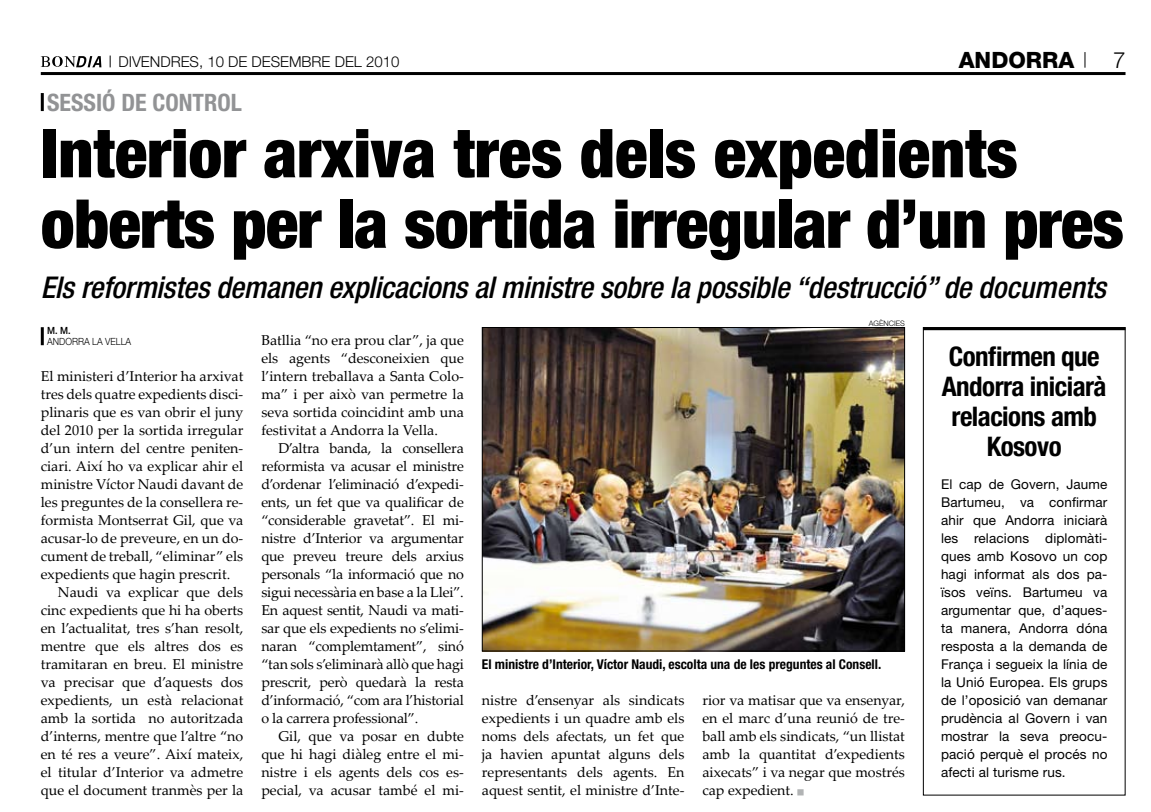
<style>
.page{position:relative;width:1151px;height:812px;background:#fff}
.page>*{position:absolute;margin:0;border:0;box-sizing:border-box;transform-origin:0 0}
.t1{font:900 condensed 67.5px/70.5px "Helvetica Neue LT Std";letter-spacing:-.01em;color:#000}
.t2{font:italic 500 condensed 30px "Helvetica Neue LT Std";letter-spacing:-.01em;color:#000}
.t3{font:700 condensed 27px/30px "Helvetica Neue LT Std";letter-spacing:-.02em;color:#000;text-align:center}
.t4{font:700 condensed 24px "Helvetica Neue LT Std";color:#929395}
.t5{font:800 22.5px "Helvetica Neue LT Std";color:#000}
.t6{font:300 22.5px "Helvetica Neue LT Std";color:#000}
.t7{font:300 15px "Helvetica Neue LT Std";color:#000}
.t8{font:14.25px/18px "Palatino Linotype";color:#000;text-align:justify}
.t9{font:13.5px/18px "Helvetica Neue LT Std";letter-spacing:.01em;color:#000;text-align:justify}
.t10{font:700 condensed 13.5px "Helvetica Neue LT Std";color:#000}
.t11{font:300 9.9px/10.5px "Helvetica Neue LT Std";color:#000;scale:.91 1}
.t12{font:300 7.5px "Helvetica Neue LT Std";color:#000}
.s1{font-weight:500}
</style>
<div class="page">
<hr style="left:41px;top:72px;width:1084px;height:3px;background:#000">
<svg style="left:41px;top:56px;width:60px;height:11px"></svg>
<svg style="left:1084px;top:52px;width:1px;height:16px"></svg>
<hr style="left:41px;top:811px;width:1084px;height:1px;background:#b1b3b4">
<svg style="left:797px;top:789px;width:6px;height:6px"></svg>
<hr style="left:41px;top:327px;width:3px;height:18px;background:#000">
<hr style="left:41px;top:93px;width:3px;height:18px;background:#000">
<img style="left:484px;top:329px;width:419px;height:320px">
<div style="left:482px;top:327px;width:423px;height:324px;border:1px solid #000"></div>
<div style="left:923px;top:327px;width:202px;height:468px;border:1px solid #000"></div>
<hr style="left:923px;top:327px;width:202px;height:3px;background:#000">
<p class="t7" style="left:118px;top:52px;width:282px">DIVENDRES, 10 DE DESEMBRE DEL 2010</p>
<p class="t5" style="left:958px;top:47px;width:117px">ANDORRA</p>
<p class="t6" style="left:1113px;top:46px;width:14px">7</p>
<p class="t4" style="left:47px;top:88px;width:196px">sessió de control</p>
<p class="t1" style="left:41px;top:117px;width:1084px">Interior arxiva tres dels expedients oberts per la sortida irregular d’un pres</p>
<p class="t2" style="left:41px;top:269px;width:1066px">Els reformistes demanen explicacions al ministre sobre la possible “destrucció” de documents</p>
<p class="t12" style="left:868px;top:318px;width:38px">AGÈNCIES</p>
<p class="t11" style="left:47px;top:325px;width:94px"><span class="s1">m. m.<br></span>ANDORRA LA VELLA</p>
<p class="t8" style="left:261px;top:331px;width:204px">Batllia “no era prou clar”, ja que</p>
<p class="t8" style="left:261px;top:349px;width:204px">els agents “desconeixien que</p>
<p class="t8" style="left:261px;top:367px;width:204px">l’intern treballava a Santa Colo-</p>
<p class="t8" style="left:261px;top:385px;width:204px">ma” i per això van permetre la</p>
<p class="t8" style="left:261px;top:403px;width:204px">seva sortida coincidint amb una</p>
<p class="t8" style="left:261px;top:421px;width:178px">festivitat a Andorra la Vella.</p>
<p class="t8" style="left:278px;top:439px;width:187px">D’altra banda, la consellera</p>
<p class="t8" style="left:261px;top:457px;width:204px">reformista va acusar el ministre</p>
<p class="t8" style="left:261px;top:475px;width:204px">d’ordenar l’eliminació d’expedi-</p>
<p class="t8" style="left:261px;top:493px;width:204px">ents, un fet que va qualificar de</p>
<p class="t8" style="left:261px;top:511px;width:204px">“considerable gravetat”. El mi-</p>
<p class="t8" style="left:261px;top:529px;width:204px">nistre d’Interior va argumentar</p>
<p class="t8" style="left:261px;top:547px;width:204px">que preveu treure dels arxius</p>
<p class="t8" style="left:261px;top:565px;width:204px">personals “la informació que no</p>
<p class="t8" style="left:261px;top:583px;width:204px">sigui necessària en base a la Llei”.</p>
<p class="t8" style="left:261px;top:601px;width:204px">En aquest sentit, Naudi va mati-</p>
<p class="t8" style="left:261px;top:619px;width:204px">sar que els expedients no s’elimi-</p>
<p class="t8" style="left:261px;top:637px;width:204px">naran “complemtament”, sinó</p>
<p class="t8" style="left:261px;top:655px;width:204px">“tan sols s’eliminarà allò que hagi</p>
<p class="t8" style="left:261px;top:673px;width:204px">prescrit, però quedarà la resta</p>
<p class="t8" style="left:261px;top:691px;width:204px">d’informació, “com ara l’historial</p>
<p class="t8" style="left:261px;top:709px;width:159px">o la carrera professional”.</p>
<p class="t8" style="left:278px;top:726px;width:187px">Gil, que va posar en dubte</p>
<p class="t8" style="left:261px;top:744px;width:204px">que hi hagi diàleg entre el mi-</p>
<p class="t8" style="left:261px;top:762px;width:204px">nistre i els agents dels cos es-</p>
<p class="t8" style="left:261px;top:780px;width:204px">pecial, va acusar també el mi-</p>
<p class="t3" style="left:941px;top:341px;width:166px">Confirmen que<br>Andorra iniciarà relacions amb<br>Kosovo</p>
<p class="t9" style="left:941px;top:475px;width:168px">El cap de Govern, Jaume Bartumeu, va confirmar ahir que Andorra iniciarà les relacions diplomàti&shy;ques amb Kosovo un cop hagi informat als dos pa&shy;ïsos veïns. Bartumeu va argumentar que, d’aques&shy;ta manera, Andorra dóna resposta a la demanda de França i segueix la línia de la Unió Europea. Els grups de l’oposició van demanar prudència al Govern i van mostrar la seva preocu&shy;pació perquè el procés no afecti al turisme rus.</p>
<p class="t8" style="left:41px;top:367px;width:204px">El ministeri d’Interior ha arxivat</p>
<p class="t8" style="left:41px;top:385px;width:204px">tres dels quatre expedients disci-</p>
<p class="t8" style="left:41px;top:403px;width:204px">plinaris que es van obrir el juny</p>
<p class="t8" style="left:41px;top:421px;width:204px">del 2010 per la sortida irregular</p>
<p class="t8" style="left:41px;top:439px;width:204px">d’un intern del centre peniten-</p>
<p class="t8" style="left:41px;top:457px;width:204px">ciari. Així ho va explicar ahir el</p>
<p class="t8" style="left:41px;top:475px;width:204px">ministre Víctor Naudi davant de</p>
<p class="t8" style="left:41px;top:493px;width:204px">les preguntes de la consellera re-</p>
<p class="t8" style="left:41px;top:511px;width:204px">formista Montserrat Gil, que va</p>
<p class="t8" style="left:41px;top:529px;width:204px">acusar-lo de preveure, en un do-</p>
<p class="t8" style="left:41px;top:547px;width:204px">cument de treball, “eliminar” els</p>
<p class="t8" style="left:41px;top:565px;width:191px">expedients que hagin prescrit.</p>
<p class="t8" style="left:58px;top:583px;width:187px">Naudi va explicar que dels</p>
<p class="t8" style="left:41px;top:601px;width:204px">cinc expedients que hi ha oberts</p>
<p class="t8" style="left:41px;top:619px;width:204px">en l’actualitat, tres s’han resolt,</p>
<p class="t8" style="left:41px;top:637px;width:204px">mentre que els altres dos es</p>
<p class="t8" style="left:41px;top:655px;width:204px">tramitaran en breu. El ministre</p>
<p class="t8" style="left:41px;top:673px;width:204px">va precisar que d’aquests dos</p>
<p class="t8" style="left:41px;top:691px;width:204px">expedients, un està relacionat</p>
<p class="t8" style="left:41px;top:709px;width:204px">amb la sortida no autoritzada</p>
<p class="t8" style="left:41px;top:727px;width:204px">d’interns, mentre que l’altre “no</p>
<p class="t8" style="left:41px;top:745px;width:204px">en té res a veure”. Així mateix,</p>
<p class="t8" style="left:41px;top:763px;width:204px">el titular d’Interior va admetre</p>
<p class="t8" style="left:41px;top:781px;width:204px">que el document tranmès per la</p>
<p class="t10" style="left:482px;top:656px;width:401px">El ministre d’Interior, Víctor Naudi, escolta una de les preguntes al Consell.</p>
<p class="t8" style="left:482px;top:690px;width:204px">nistre d’ensenyar als sindicats expedients i un quadre amb els noms dels afectats, un fet que ja havien apuntat alguns dels representants dels agents. En aquest sentit, el ministre d’Inte-</p>
<p class="t8" style="left:702px;top:690px;width:204px">rior va matisar que va ensenyar, en el marc d’una reunió de tre&shy;ball amb els sindicats, “un llistat amb la quantitat d’expedients aixecats” i va negar que mostrés cap expedient.</p>
</div>
